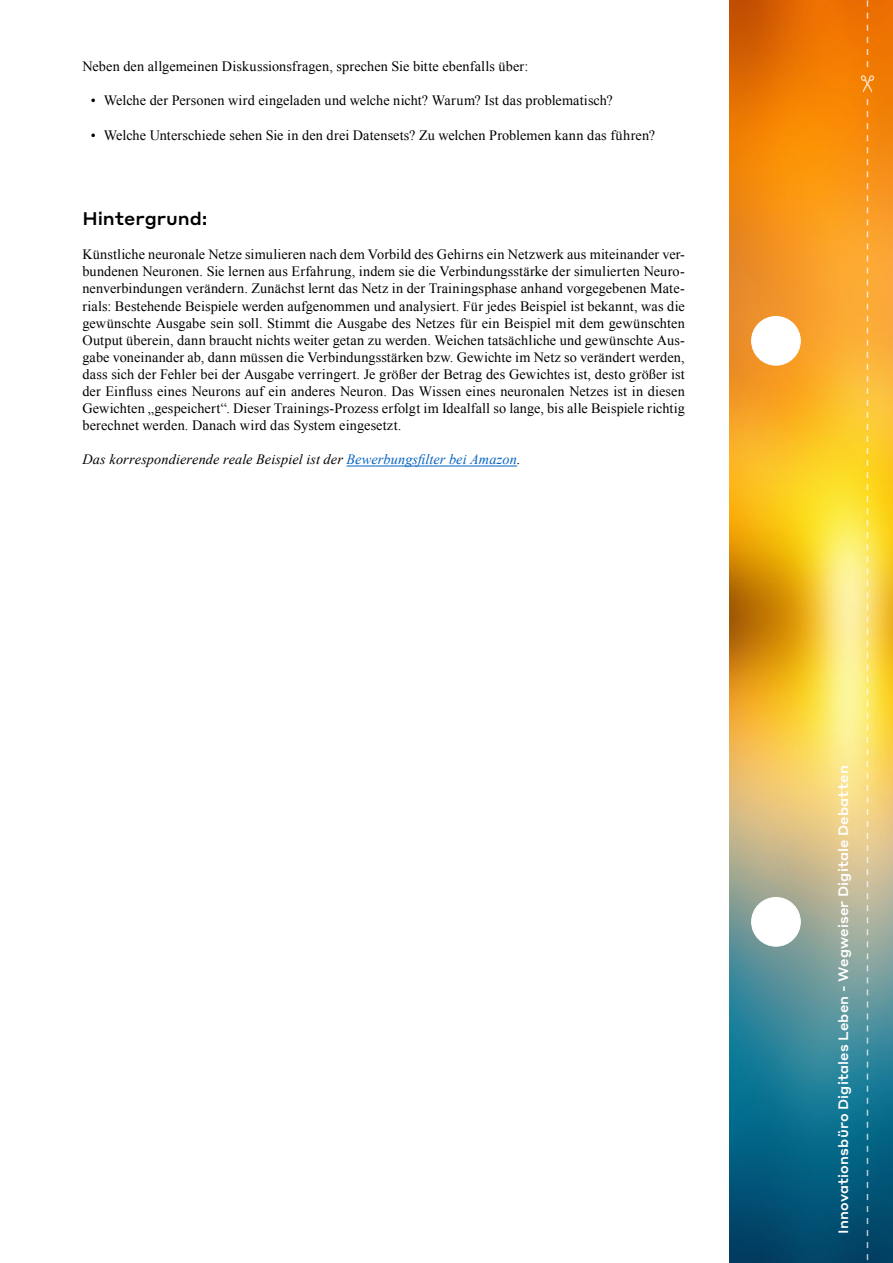
<style>
.page{position:relative;width:893px;height:1263px;background:#fff}
.page>*{position:absolute;margin:0;border:0;box-sizing:border-box;transform-origin:0 0}
.t1{font:500 18px "Styrene A";letter-spacing:-.005em;color:#000}
.t2{font:14.25px/17.1px "Times New Roman";letter-spacing:.005em;color:#000;text-align:justify}
.t3{font:italic 14.25px "Times New Roman";letter-spacing:.01em;color:#000}
.t4{font:500 13.5px "Styrene A";letter-spacing:.01em;color:#fff}
.s1{color:#0563c1}
</style>
<div class="page">
<hr style="left:347px;top:466px;width:170px;height:1px;background:#0563c1">
<img style="left:730px;top:0;width:163px;height:1263px">
<div style="left:751px;top:316px;width:50px;height:50px;background:#fff;border:1px solid #fff;border-radius:50%"></div>
<div style="left:751px;top:897px;width:50px;height:49px;background:#fff;border:1px solid #fff;border-radius:50%"></div>
<svg style="left:867px;top:99px;width:1px;height:1164px"></svg>
<svg style="left:861px;top:75px;width:13px;height:18px"></svg>
<svg style="left:867px;top:0;width:1px;height:67px"></svg>
<p class="t2" style="left:82px;top:58px;width:447px">Neben den allgemeinen Diskussionsfragen, sprechen Sie bitte ebenfalls über:</p>
<p class="t2" style="left:91px;top:92px;width:523px">• Welche der Personen wird eingeladen und welche nicht? Warum? Ist das problematisch?</p>
<p class="t2" style="left:91px;top:126px;width:566px">• Welche Unterschiede sehen Sie in den drei Datensets? Zu welchen Problemen kann das führen?</p>
<p class="t1" style="left:82px;top:203px;width:127px">Hintergrund:</p>
<p class="t2" style="left:82px;top:246px;width:604px">Künstliche neuronale Netze simulieren nach dem Vorbild des Gehirns ein Netzwerk aus miteinander ver&shy;bundenen Neuronen. Sie lernen aus Erfahrung, indem sie die Verbindungsstärke der simulierten Neuro&shy;nenverbindungen verändern. Zunächst lernt das Netz in der Trainingsphase anhand vorgegebenen Mate&shy;rials: Bestehende Beispiele werden aufgenommen und analysiert. Für jedes Beispiel ist bekannt, was die gewünschte Ausgabe sein soll. Stimmt die Ausgabe des Netzes für ein Beispiel mit dem gewünschten Output überein, dann braucht nichts weiter getan zu werden. Weichen tatsächliche und gewünschte Aus&shy;gabe voneinander ab, dann müssen die Verbindungsstärken bzw. Gewichte im Netz so verändert werden, dass sich der Fehler bei der Ausgabe verringert. Je größer der Betrag des Gewichtes ist, desto größer ist der Einfluss eines Neurons auf ein anderes Neuron. Das Wissen eines neuronalen Netzes ist in diesen Gewichten „gespeichert“. Dieser Trainings-Prozess erfolgt im Idealfall so lange, bis alle Beispiele richtig berechnet werden. Danach wird das System eingesetzt.</p>
<p class="t3" style="left:82px;top:450px;width:440px">Das korrespondierende reale Beispiel ist der <span class="s1">Bewerbungsfilter bei Amazon</span>.</p>
<p class="t4" style="left:832px;top:1233px;width:470px;rotate:-90deg">Innovationsbüro Digitales Leben - Wegweiser Digitale Debatten</p>
</div>
